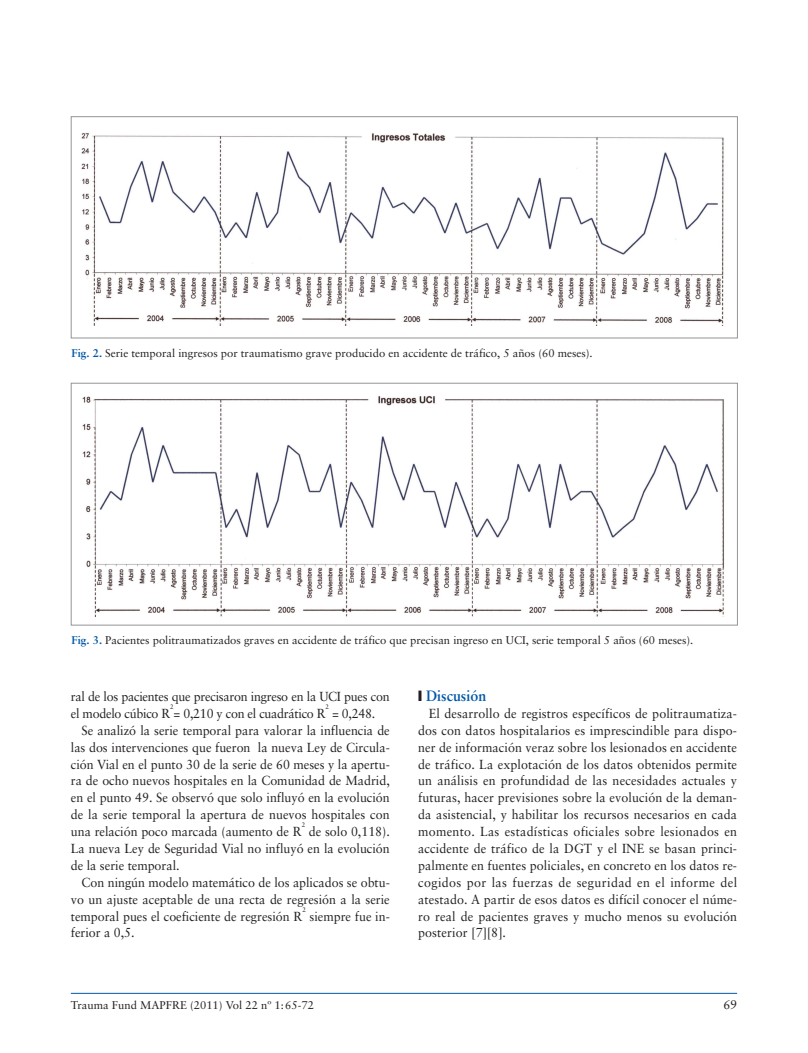
<style>
.page{position:relative;width:808px;height:1053px;background:#fff}
.page>*{position:absolute;margin:0;border:0;box-sizing:border-box;transform-origin:0 0}
.t1{font:700 15px "Sabon";color:#0157a8;scale:.95 1}
.t2{font:13.12px/16.9px "Sabon";color:#231f20;text-align:justify;scale:.95 1}
.t3{font:13.12px/16.9px "Sabon";letter-spacing:-.02em;color:#231f20;scale:.95 1}
.t4{font:12.5px "Sabon";color:#231f20}
.t5{font:11.25px "Sabon";color:#231f20}
.t6{font:6.5px "Sabon";color:#231f20;scale:.95 1}
.s1{font-weight:700;color:#0157a8}
.s2{color:#231f20}
</style>
<div class="page">
<hr style="left:71px;top:992px;width:666px;height:1px;background:#0157a8">
<img style="left:81px;top:133px;width:643px;height:192px">
<div style="left:71px;top:116px;width:667px;height:222px;border:1px solid #939598"></div>
<img style="left:82px;top:396px;width:642px;height:220px">
<div style="left:71px;top:383px;width:667px;height:242px;border:1px solid #939598"></div>
<p class="t5" style="left:71px;top:348px;width:523px"><span class="s1">Fig. 2.</span> Serie temporal ingresos por traumatismo grave producido en accidente de tráfico, 5 años (60 meses).</p>
<p class="t5" style="left:71px;top:635px;width:623px"><span class="s1">Fig. 3.</span> Pacientes politraumatizados graves en accidente de tráfico que precisan ingreso en UCI, serie temporal 5 años (60 meses).</p>
<p class="t3" style="left:71px;top:689px;width:337px">ral de los pacientes que precisaron ingreso en la UCI pues con el modelo cúbico R = 0,210 y con el cuadrático R</p>
<p class="t6" style="left:170px;top:704px;width:5px">2</p>
<p class="t6" style="left:326px;top:704px;width:5px">2</p>
<p class="t2" style="left:332px;top:706px;width:47px">= 0,248.</p>
<p class="t2" style="left:82px;top:722px;width:326px">Se analizó la serie temporal para valorar la influencia de</p>
<p class="t2" style="left:71px;top:739px;width:337px">las dos intervenciones que fueron la nueva Ley de Circula-</p>
<p class="t2" style="left:71px;top:756px;width:337px">ción Vial en el punto 30 de la serie de 60 meses y la apertu-</p>
<p class="t2" style="left:71px;top:773px;width:337px">ra de ocho nuevos hospitales en la Comunidad de Madrid,</p>
<p class="t2" style="left:71px;top:790px;width:337px">en el punto 49. Se observó que solo influyó en la evolución</p>
<p class="t2" style="left:71px;top:807px;width:337px">de la serie temporal la apertura de nuevos hospitales con</p>
<p class="t2" style="left:71px;top:824px;width:244px">una relación poco marcada (aumento de R</p>
<p class="t6" style="left:302px;top:822px;width:5px">2</p>
<p class="t2" style="left:71px;top:824px;width:337px;text-indent:238px">de solo 0,118).<br>La nueva Ley de Seguridad Vial no influyó en la evolución de la serie temporal.</p>
<p class="t2" style="left:71px;top:874px;width:337px;text-indent:11px">Con ningún modelo matemático de los aplicados se obtu&shy;vo un ajuste aceptable de una recta de regresión a la serie temporal pues el coeficiente de regresión R</p>
<p class="t6" style="left:302px;top:906px;width:5px">2</p>
<p class="t2" style="left:310px;top:908px;width:86px">siempre fue in-</p>
<p class="t2" style="left:71px;top:925px;width:69px">ferior a 0,5.</p>
<p class="t1" style="left:418px;top:689px;width:73px"><span class="s2">❙</span> Discusión</p>
<p class="t2" style="left:418px;top:706px;width:337px;text-indent:11px">El desarrollo de registros específicos de politraumatiza&shy;dos con datos hospitalarios es imprescindible para dispo&shy;ner de información veraz sobre los lesionados en accidente de tráfico. La explotación de los datos obtenidos permite un análisis en profundidad de las necesidades actuales y futuras, hacer previsiones sobre la evolución de la deman&shy;da asistencial, y habilitar los recursos necesarios en cada momento. Las estadísticas oficiales sobre lesionados en accidente de tráfico de la DGT y el INE se basan princi&shy;palmente en fuentes policiales, en concreto en los datos re&shy;cogidos por las fuerzas de seguridad en el informe del atestado. A partir de esos datos es difícil conocer el núme&shy;ro real de pacientes graves y mucho menos su evolución posterior [7][8].</p>
<p class="t5" style="left:71px;top:1000px;width:245px">Trauma Fund MAPFRE (2011) Vol 22 nº 1:65-72</p>
<p class="t4" style="left:723px;top:999px;width:15px">69</p>
</div>
